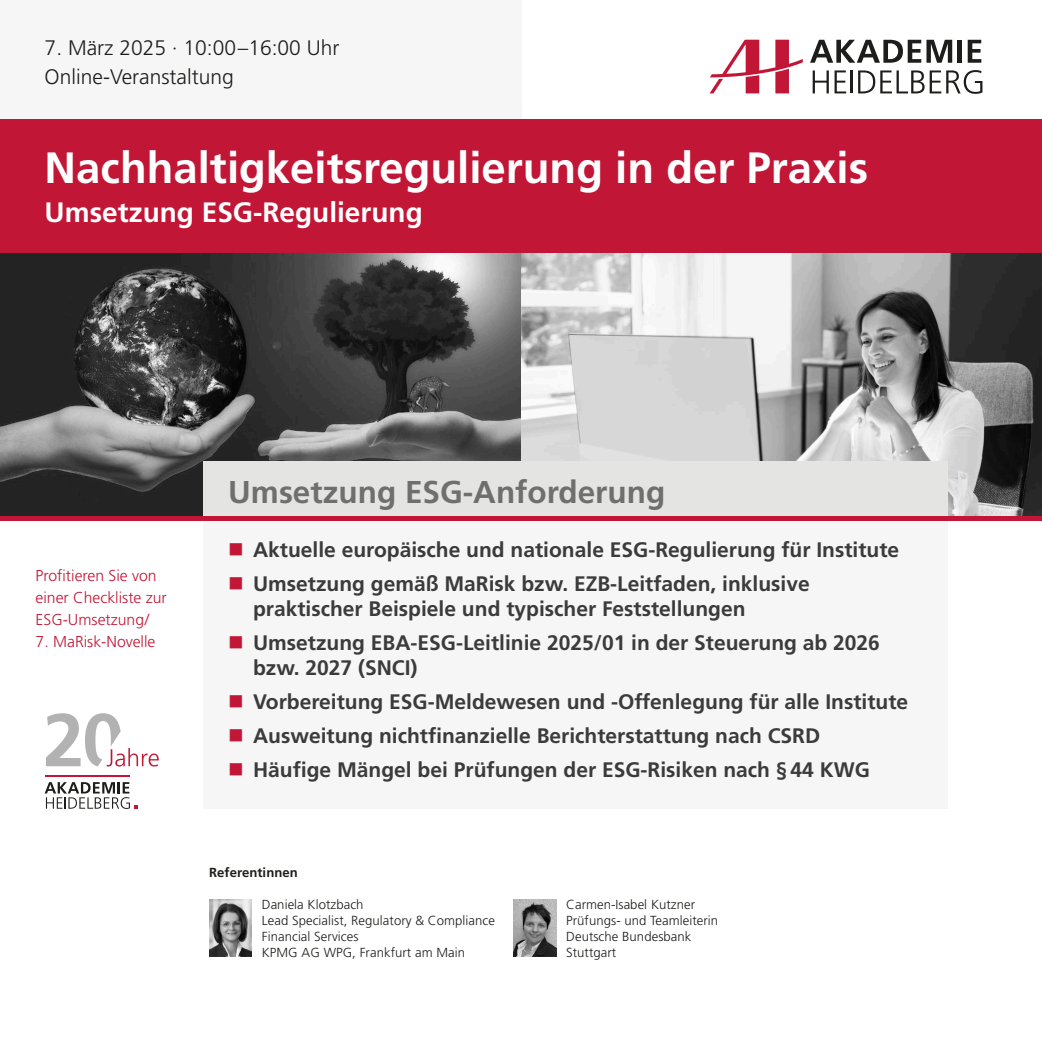
<style>
.page{position:relative;width:1042px;height:1042px;background:#fff}
.page>*{position:absolute;margin:0;border:0;box-sizing:border-box;transform-origin:0 0}
.t1{font:700 43.75px "Frutiger LT Pro";color:#fff}
.t2{font:700 31.5px "Frutiger LT Pro";color:#6f6f6e}
.t3{font:700 28px "Frutiger LT Pro";color:#fff}
.t4{font:700 21px/33.9px "Frutiger LT Pro";color:#3c3b3b}
.t5{font:300 21px/28.3px "Frutiger LT Pro";color:#1d1d1b}
.t6{font:300 15.75px/22.1px "Frutiger LT Pro";color:#c21636}
.t7{font:300 13.12px/15.8px "Frutiger LT Pro";letter-spacing:.005em;color:#1d1d1b}
.t8{font:700 13.12px "Frutiger LT Pro";letter-spacing:.005em;color:#1d1d1b}
</style>
<div class="page">
<img style="left:0;top:253px;width:521px;height:263px">
<svg style="left:521px;top:253px;width:521px;height:263px"></svg>
<div style="left:0;top:0;width:521px;height:119px;background:#f6f6f6"></div>
<div style="left:0;top:119px;width:1042px;height:134px;background:#c21636"></div>
<div style="left:203px;top:461px;width:744px;height:60px;background:#e4e4e3"></div>
<div style="left:203px;top:521px;width:744px;height:288px;background:#f6f6f6"></div>
<div style="left:0;top:516px;width:1042px;height:5px;background:#c21636"></div>
<svg style="left:810px;top:40px;width:142px;height:23px"></svg>
<div style="left:957px;top:40px;width:5px;height:23px;background:#1d1d1b"></div>
<svg style="left:967px;top:40px;width:14px;height:23px"></svg>
<svg style="left:812px;top:70px;width:34px;height:23px"></svg>
<hr style="left:851px;top:70px;width:2px;height:23px;background:#1d1d1b">
<svg style="left:710px;top:40px;width:93px;height:53px"></svg>
<svg style="left:858px;top:70px;width:124px;height:24px"></svg>
<svg style="left:46px;top:713px;width:113px;height:53px"></svg>
<svg style="left:45px;top:782px;width:93px;height:27px"></svg>
<hr style="left:46px;top:775px;width:84px;height:1px;background:#c21636">
<img style="left:513px;top:899px;width:43px;height:57px">
<img style="left:209px;top:899px;width:43px;height:57px">
<p class="t5" style="left:45px;top:36px;width:296px">7. März 2025 · 10:00 –16:00 Uhr<br>Online-Veranstaltung</p>
<h1 class="t1" style="left:45px;top:150px;width:825px">Nachhaltigkeitsregulierung in der Praxis</h1>
<h3 class="t3" style="left:45px;top:201px;width:380px">Umsetzung ESG-Regulierung</h3>
<p class="t6" style="left:36px;top:566px;width:133px">Profitieren Sie von einer Checkliste zur<br>ESG-Umsetzung /</p>
<p class="t6" style="left:36px;top:632px;width:121px">7. MaRisk-Novelle</p>
<h2 class="t2" style="left:228px;top:479px;width:438px">Umsetzung ESG-Anforderung</h2>
<p class="t4" style="left:253px;top:534px;width:648px">Aktuelle europäische und nationale ESG-Regulierung für Institute<br>Umsetzung gemäß MaRisk bzw. EZB-Leitfaden, inklusive</p>
<p class="t4" style="left:253px;top:593px;width:628px">praktischer Beispiele und typischer Feststellungen<br>Umsetzung EBA-ESG-Leitlinie 2025/01 in der Steuerung ab 2026</p>
<p class="t4" style="left:253px;top:653px;width:657px">bzw. 2027 (SNCI)<br>Vorbereitung ESG-Meldewesen und -Offenlegung für alle Institute Ausweitung nichtfinanzielle Berichterstattung nach CSRD<br>Häufige Mängel bei Prüfungen der ESG-Risiken nach § 44 KWG</p>
<p class="t8" style="left:209px;top:867px;width:90px">Referentinnen</p>
<p class="t7" style="left:262px;top:898px;width:234px">Daniela Klotzbach<br>Lead Specialist, Regulatory &amp; Compliance<br>Financial Services<br>KPMG AG WPG, Frankfurt am Main</p>
<p class="t7" style="left:566px;top:898px;width:153px">Carmen-Isabel Kutzner<br>Prüfungs- und Teamleiterin<br>Deutsche Bundesbank<br>Stuttgart</p>
</div>
